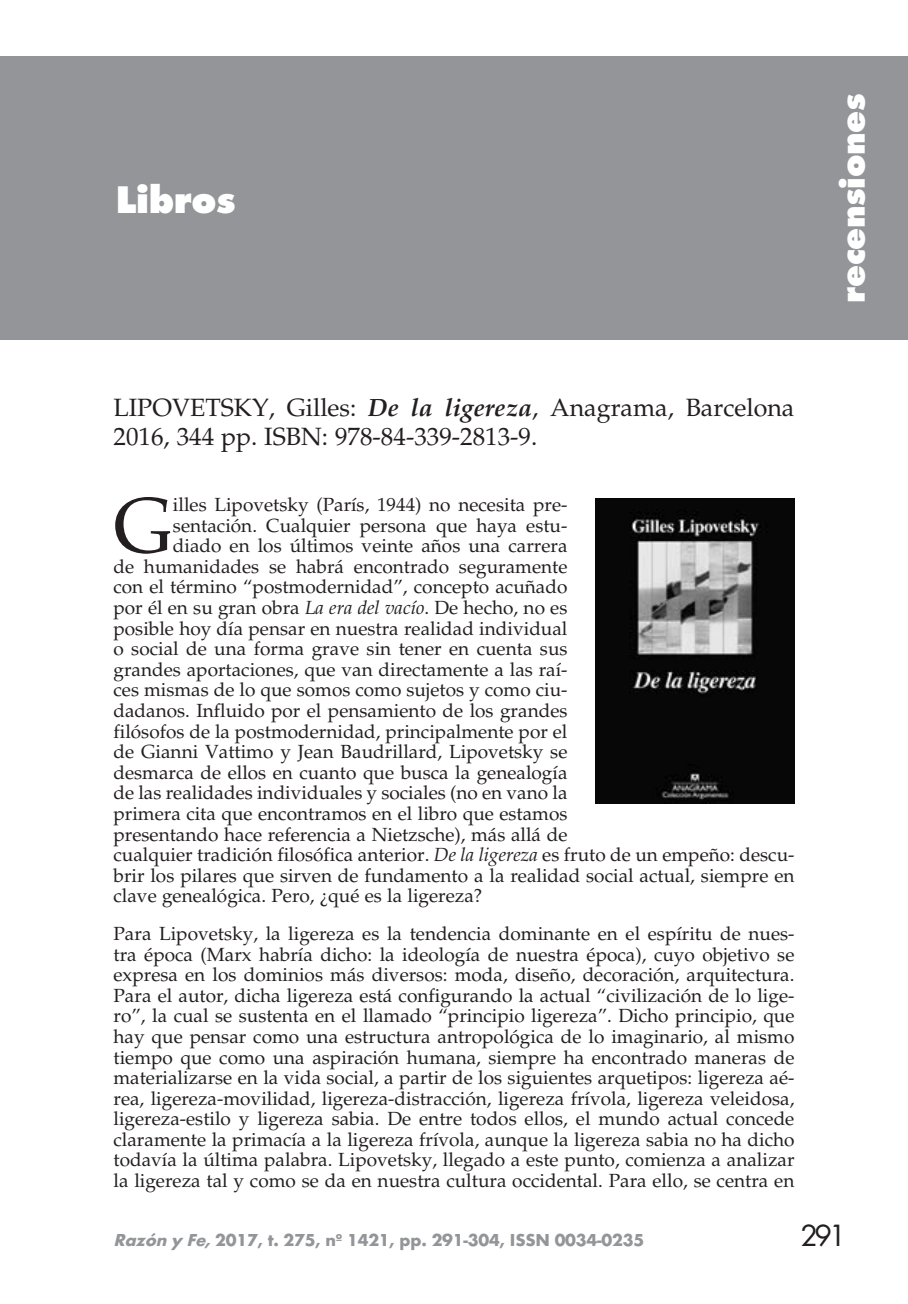
<style>
.page{position:relative;width:908px;height:1304px;background:#fff}
.page>*{position:absolute;margin:0;border:0;box-sizing:border-box;transform-origin:0 0}
.t1{font:77.8px "Palatino";color:#231f20}
.t2{font:800 40px "Futura T";letter-spacing:-.01em;color:#fff}
.t3{font:800 36px "Futura T";letter-spacing:-.01em;color:#fff}
.t4{font:32px "Futura T";color:#231f20}
.t5{font:25px/29px "Palatino";color:#231f20}
.t6{font:19px/20.6px "Palatino";color:#231f20;text-align:justify}
.t7{font:700 18px "Futura T";letter-spacing:-.01em;color:#939598}
.s1{font-weight:700;font-style:italic}
.s2{font-style:italic}
</style>
<div class="page">
<div style="left:0;top:57px;width:907px;height:283px;background:#939598"></div>
<img style="left:595px;top:499px;width:199px;height:305px">
<p class="t2" style="left:115px;top:176px;width:122px">Libros</p>
<p class="t5" style="left:113px;top:393px;width:682px">LIPOVETSKY, Gilles: <span class="s1">De la ligereza</span>, Anagrama, Barcelona<br>2016, 344 pp. ISBN: 978-84-339-2813-9.</p>
<p class="t1" style="left:113px;top:480px;width:61px">G</p>
<p class="t6" style="left:173px;top:495px;width:396px">illes Lipovetsky (París, 1944) no necesita pre-</p>
<p class="t6" style="left:173px;top:515px;width:396px">sentación. Cualquier persona que haya estu-</p>
<p class="t6" style="left:173px;top:536px;width:396px">diado en los últimos veinte años una carrera</p>
<p class="t6" style="left:113px;top:556px;width:455px">de humanidades se habrá encontrado seguramente</p>
<p class="t6" style="left:113px;top:577px;width:455px">con el término “postmodernidad”, concepto acuñado</p>
<p class="t6" style="left:113px;top:598px;width:455px">por él en su gran obra <span class="s2">La era del vacío</span>. De hecho, no es</p>
<p class="t6" style="left:113px;top:618px;width:455px">posible hoy día pensar en nuestra realidad individual</p>
<p class="t6" style="left:113px;top:639px;width:455px">o social de una forma grave sin tener en cuenta sus</p>
<p class="t6" style="left:113px;top:659px;width:455px">grandes aportaciones, que van directamente a las raí-</p>
<p class="t6" style="left:113px;top:680px;width:455px">ces mismas de lo que somos como sujetos y como ciu-</p>
<p class="t6" style="left:113px;top:701px;width:455px">dadanos. Influido por el pensamiento de los grandes</p>
<p class="t6" style="left:113px;top:721px;width:455px">filósofos de la postmodernidad, principalmente por el</p>
<p class="t6" style="left:113px;top:742px;width:455px">de Gianni Vattimo y Jean Baudrillard, Lipovetsky se</p>
<p class="t6" style="left:113px;top:762px;width:455px">desmarca de ellos en cuanto que busca la genealogía</p>
<p class="t6" style="left:113px;top:783px;width:455px">de las realidades individuales y sociales (no en vano la</p>
<p class="t6" style="left:113px;top:803px;width:455px">primera cita que encontramos en el libro que estamos</p>
<p class="t6" style="left:113px;top:824px;width:455px">presentando hace referencia a Nietzsche), más allá de</p>
<p class="t6" style="left:113px;top:845px;width:682px">cualquier tradición filosófica anterior. <span class="s2">De la ligereza</span> es fruto de un empeño: descu-</p>
<p class="t6" style="left:113px;top:865px;width:682px">brir los pilares que sirven de fundamento a la realidad social actual, siempre en</p>
<p class="t6" style="left:113px;top:886px;width:370px">clave genealógica. Pero, ¿qué es la ligereza?</p>
<p class="t6" style="left:113px;top:923px;width:682px">Para Lipovetsky, la ligereza es la tendencia dominante en el espíritu de nues&shy;tra época (Marx habría dicho: la ideología de nuestra época), cuyo objetivo se expresa en los dominios más diversos: moda, diseño, decoración, arquitectura.<br>Para el autor, dicha ligereza está configurando la actual “civilización de lo lige&shy;ro”, la cual se sustenta en el llamado “principio ligereza”. Dicho principio, que hay que pensar como una estructura antropológica de lo imaginario, al mismo tiempo que como una aspiración humana, siempre ha encontrado maneras de materializarse en la vida social, a partir de los siguientes arquetipos: ligereza aé&shy;rea, ligereza-movilidad, ligereza-distracción, ligereza frívola, ligereza veleidosa, ligereza-estilo y ligereza sabia. De entre todos ellos, el mundo actual concede claramente la primacía a la ligereza frívola, aunque la ligereza sabia no ha dicho todavía la última palabra. Lipovetsky, llegado a este punto, comienza a analizar la ligereza tal y como se da en nuestra cultura occidental. Para ello, se centra en</p>
<p class="t3" style="left:830px;top:303px;width:211px;rotate:-90deg">recensiones</p>
<p class="t7" style="left:113px;top:1230px;width:532px"><span class="s2">Razón y Fe,</span>2017, t. 275, nº 1421, pp. 291-304, ISSN 0034-0235</p>
<p class="t4" style="left:799px;top:1217px;width:48px">291</p>
</div>
